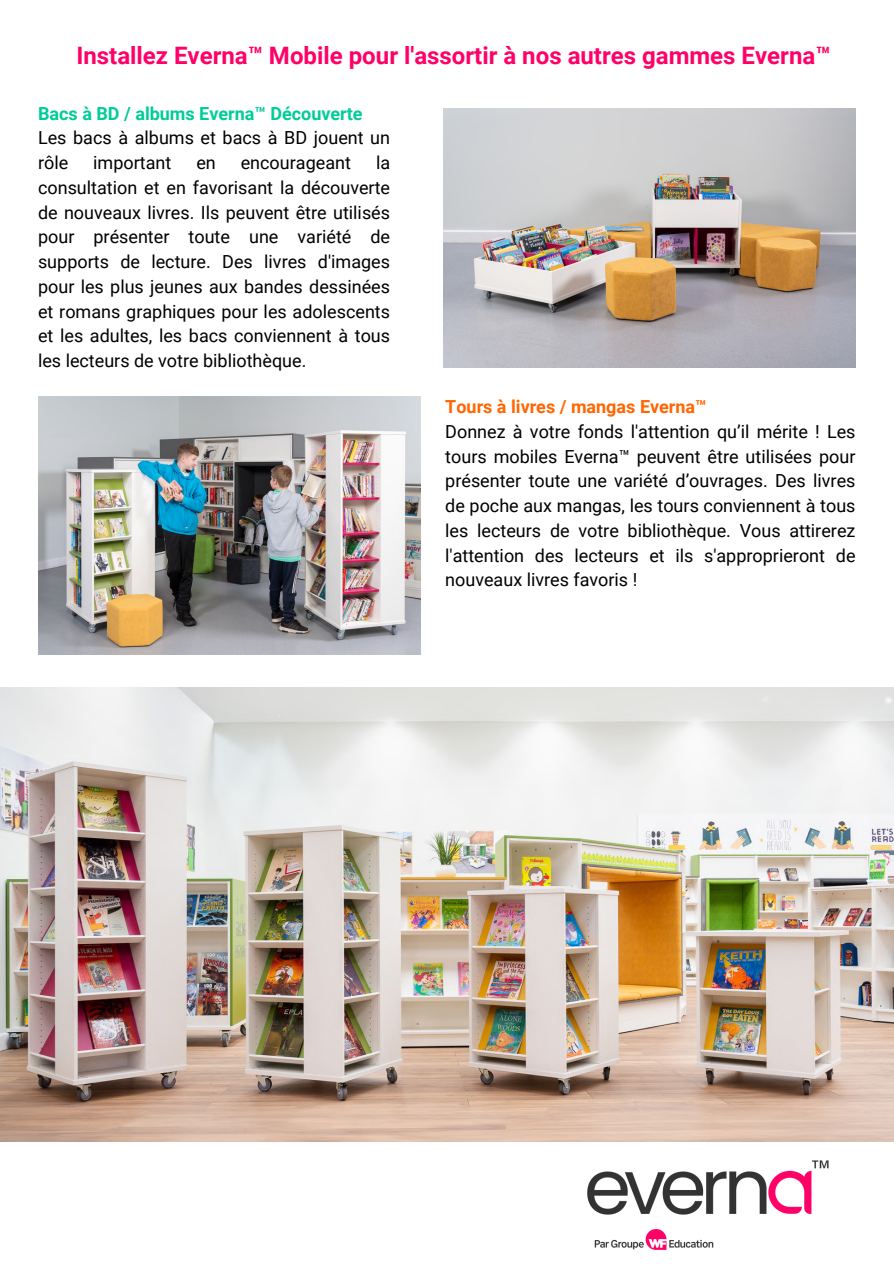
<style>
.page{position:relative;width:894px;height:1264px;background:#fff}
.page>*{position:absolute;margin:0;border:0;box-sizing:border-box;transform-origin:0 0}
.t1{font:700 24px "Roboto";color:#ff0068}
.t2{font:18px/24.8px "Roboto";color:#000;text-align:justify}
.t3{font:700 18px "Roboto";color:#0c9}
.t4{font:700 18px "Roboto";color:#f60}
</style>
<div class="page">
<img style="left:443px;top:108px;width:411px;height:259px">
<img style="left:38px;top:397px;width:383px;height:257px">
<img style="left:0;top:687px;width:893px;height:454px">
<img style="left:569px;top:1140px;width:286px;height:110px">
<p class="t1" style="left:76px;top:42px;width:755px">Installez Everna™ Mobile pour l'assortir à nos autres gammes Everna™</p>
<p class="t3" style="left:38px;top:103px;width:326px">Bacs à BD / albums Everna™ Découverte</p>
<p class="t2" style="left:38px;top:126px;width:353px">Les bacs à albums et bacs à BD jouent un rôle</p>
<p class="t2" style="left:38px;top:150px;width:353px;text-indent:338px">la consultation et en favorisant la découverte de nouveaux livres. Ils peuvent être utilisés pour présenter toute une variété de supports de lecture. Des livres d'images pour les plus jeunes aux bandes dessinées et romans graphiques pour les adolescents et les adultes, les bacs conviennent à tous les lecteurs de votre bibliothèque.</p>
<p class="t2" style="left:93px;top:150px;width:79px">important</p>
<p class="t2" style="left:196px;top:150px;width:21px">en</p>
<p class="t2" style="left:241px;top:150px;width:112px">encourageant</p>
<p class="t4" style="left:445px;top:396px;width:263px">Tours à livres / mangas Everna™</p>
<p class="t2" style="left:445px;top:419px;width:411px">Donnez à votre fonds l'attention qu’il mérite ! Les tours mobiles Everna™ peuvent être utilisées pour présenter toute une variété d’ouvrages. Des livres de poche aux mangas, les tours conviennent à tous les lecteurs de votre bibliothèque. Vous attirerez l'attention des lecteurs et ils s'approprieront de nouveaux livres favoris !</p>
</div>
